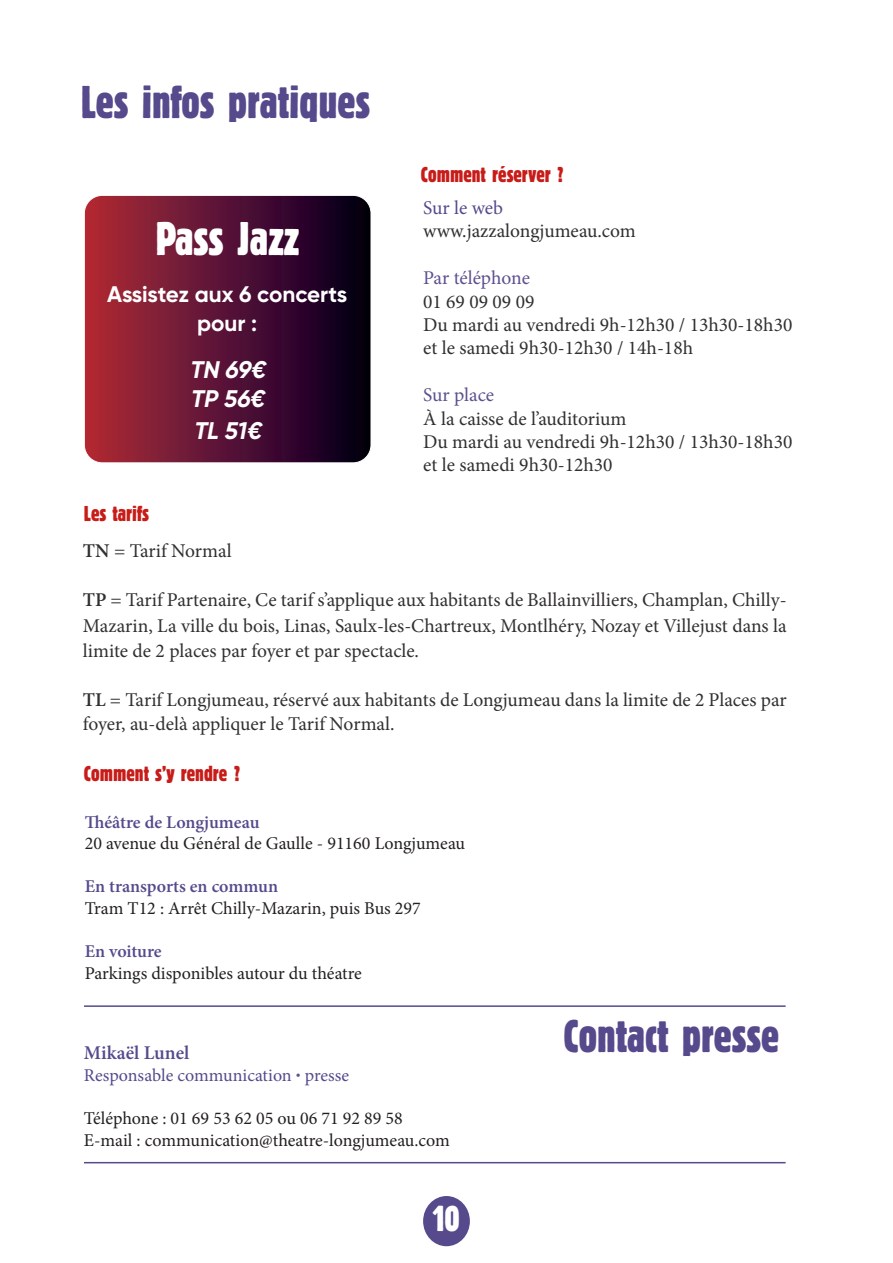
<style>
.page{position:relative;width:893px;height:1263px;background:#fff}
.page>*{position:absolute;margin:0;border:0;box-sizing:border-box;transform-origin:0 0}
.t1{font:49.5px "C Block Bld";color:#fff}
.t2{font:48px "C Block Bld";color:#564a8c}
.t3{font:37.5px "C Block Bld";color:#fff}
.t4{font:italic 700 24px "Gilroy";color:#fff}
.t5{font:22.5px "C Block Bld";color:#c81c19}
.t6{font:700 22.5px/28.8px "Gilroy";letter-spacing:-.005em;color:#fff;text-align:center}
.t7{font:19.5px/23.4px "Minion Pro";color:#312f30}
.t8{font:19.5px "Minion Pro";letter-spacing:-.005em;color:#5d5090}
.t9{font:600 19.5px "Minion Pro";color:#564a8c}
.t10{font:19.5px "Minion Pro";letter-spacing:-.005em;color:#564a8c}
.t11{font:18px "Minion Pro";color:#231f20}
.t12{font:600 18px "Minion Pro";color:#564a8c}
.t13{font:18px "Minion Pro";color:#564a8c}
.s1{font-weight:600}
.s2{font-family:"Gilroy";font-size:16.5px;color:#5d5090}
</style>
<div class="page">
<div style="left:423px;top:1196px;width:47px;height:50px;background:#564a8c;border-radius:50%"></div>
<svg style="left:86px;top:197px;width:285px;height:266px;background:#57122f"></svg>
<div style="left:84px;top:195px;width:287px;height:268px;border:1px solid #fff;border-radius:18px"></div>
<hr style="left:84px;top:1162px;width:702px;height:1px;background:#564a8c">
<hr style="left:84px;top:1005px;width:702px;height:2px;background:#564a8c">
<p class="t2" style="left:81px;top:76px;width:291px">Les infos pratiques</p>
<p class="t1" style="left:155px;top:212px;width:145px">Pass Jazz</p>
<p class="t6" style="left:107px;top:279px;width:242px">Assistez aux 6 concerts pour :</p>
<p class="t4" style="left:189px;top:355px;width:82px">TN 69€</p>
<p class="t4" style="left:190px;top:384px;width:81px">TP 56€</p>
<p class="t4" style="left:193px;top:416px;width:74px">TL 51€</p>
<p class="t5" style="left:84px;top:501px;width:66px">Les tarifs</p>
<p class="t5" style="left:421px;top:162px;width:144px">Comment réserver ?</p>
<p class="t10" style="left:423px;top:195px;width:81px">Sur le web</p>
<p class="t7" style="left:423px;top:220px;width:214px">www.jazzalongjumeau.com</p>
<p class="t8" style="left:423px;top:265px;width:108px">Par téléphone</p>
<p class="t7" style="left:423px;top:290px;width:113px">01 69 09 09 09</p>
<p class="t7" style="left:423px;top:313px;width:371px">Du mardi au vendredi 9h-12h30 / 13h30-18h30</p>
<p class="t7" style="left:423px;top:337px;width:271px">et le samedi 9h30-12h30 / 14h-18h</p>
<p class="t8" style="left:423px;top:382px;width:73px">Sur place</p>
<p class="t7" style="left:423px;top:407px;width:205px">À la caisse de l’auditorium</p>
<p class="t7" style="left:423px;top:430px;width:371px">Du mardi au vendredi 9h-12h30 / 13h30-18h30 et le samedi 9h30-12h30</p>
<p class="t7" style="left:83px;top:539px;width:150px"><span class="s1">TN</span> = Tarif Normal</p>
<p class="t7" style="left:83px;top:587px;width:705px;line-height:25.5px;text-align:justify"><span class="s1">TP</span> = Tarif Partenaire, Ce tarif s’applique aux habitants de Ballainvilliers, Champlan, Chilly-Mazarin, La ville du bois, Linas, Saulx-les-Chartreux, Montlhéry, Nozay et Villejust dans la limite de 2 places par foyer et par spectacle.</p>
<p class="t7" style="left:83px;top:688px;width:705px"><span class="s1">TL</span> = Tarif Longjumeau, réservé aux habitants de Longjumeau dans la limite de 2 Places par foyer, au-delà appliquer le Tarif Normal.</p>
<p class="t5" style="left:84px;top:762px;width:158px">Comment s’y rendre ?</p>
<p class="t12" style="left:85px;top:809px;width:176px">Théâtre de Longjumeau</p>
<p class="t11" style="left:85px;top:831px;width:382px">20 avenue du Général de Gaulle - 91160 Longjumeau</p>
<p class="t12" style="left:85px;top:874px;width:195px">En transports en commun</p>
<p class="t11" style="left:85px;top:896px;width:338px">Tram T12 : Arrêt Chilly-Mazarin, puis Bus 297</p>
<p class="t12" style="left:85px;top:939px;width:78px">En voiture</p>
<p class="t11" style="left:85px;top:961px;width:279px">Parkings disponibles autour du théatre</p>
<p class="t9" style="left:84px;top:1040px;width:107px">Mikaël Lunel</p>
<p class="t13" style="left:84px;top:1063px;width:267px">Responsable communication <span class="s2">•</span> presse</p>
<p class="t11" style="left:84px;top:1106px;width:320px">Téléphone : 01 69 53 62 05 ou 06 71 92 89 58</p>
<p class="t11" style="left:84px;top:1128px;width:367px">E-mail : communication@theatre-longjumeau.com</p>
<p class="t3" style="left:433px;top:1198px;width:29px">10</p>
<p class="t2" style="left:563px;top:1010px;width:217px">Contact presse</p>
</div>
